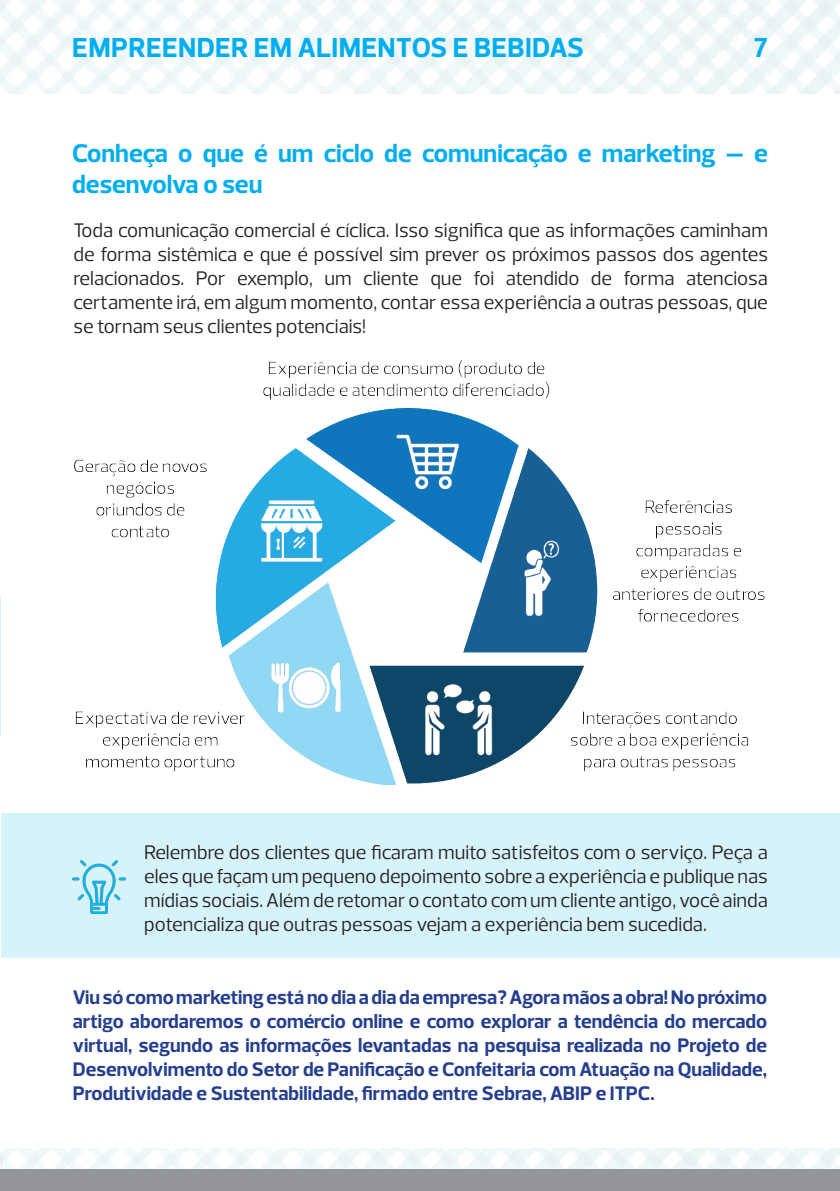
<style>
.page{position:relative;width:840px;height:1191px;background:#fff}
.page>*{position:absolute;margin:0;border:0;box-sizing:border-box;transform-origin:0 0}
.t1{font:700 28px "Prelo";letter-spacing:.015em;color:#00aeef}
.t2{font:700 26px/31.2px "Prelo";color:#00aeef}
.t3{font:20px/24px "Prelo";color:#231f20;text-align:justify}
.t4{font:700 20px/24px "Prelo";color:#253f8e;text-align:justify}
</style>
<div class="page">
<img style="left:0;top:1152px;width:1px;height:17px">
<hr style="left:0;top:1169px;width:4px;height:22px;background:#939598">
<div style="left:1px;top:1169px;width:838px;height:22px;background:#939598"></div>
<div style="left:1px;top:814px;width:838px;height:144px;background:#d7f3fa"></div>
<hr style="left:0;top:597px;width:1px;height:139px;background:#37c4e6">
<img style="left:74px;top:360px;width:691px;height:425px">
<img style="left:72px;top:860px;width:53px;height:53px">
<h1 class="t1" style="left:72px;top:30px;width:513px">EMPREENDER EM ALIMENTOS E BEBIDAS</h1>
<h1 class="t1" style="left:753px;top:30px;width:15px">7</h1>
<p class="t2" style="left:72px;top:137px;width:697px">Conheça o que é um ciclo de comunicação e marketing – e desenvolva o seu</p>
<p class="t3" style="left:73px;top:218px;width:695px">Toda comunicação comercial é cíclica. Isso significa que as informações caminham de forma sistêmica e que é possível sim prever os próximos passos dos agentes relacionados. Por exemplo, um cliente que foi atendido de forma atenciosa certamente irá, em algum momento, contar essa experiência a outras pessoas, que se tornam seus clientes potenciais!</p>
<p class="t3" style="left:144px;top:840px;width:625px">Relembre dos clientes que ficaram muito satisfeitos com o serviço. Peça a eles que façam um pequeno depoimento sobre a experiência e publique nas mídias sociais. Além de retomar o contato com um cliente antigo, você ainda potencializa que outras pessoas vejam a experiência bem sucedida.</p>
<p class="t4" style="left:73px;top:985px;width:695px">Viu só como marketing está no dia a dia da empresa? Agora mãos a obra! No próximo artigo abordaremos o comércio online e como explorar a tendência do mercado virtual, segundo as informações levantadas na pesquisa realizada no Projeto de Desenvolvimento do Setor de Panificação e Confeitaria com Atuação na Qualidade, Produtividade e Sustentabilidade, firmado entre Sebrae, ABIP e ITPC.</p>
</div>
